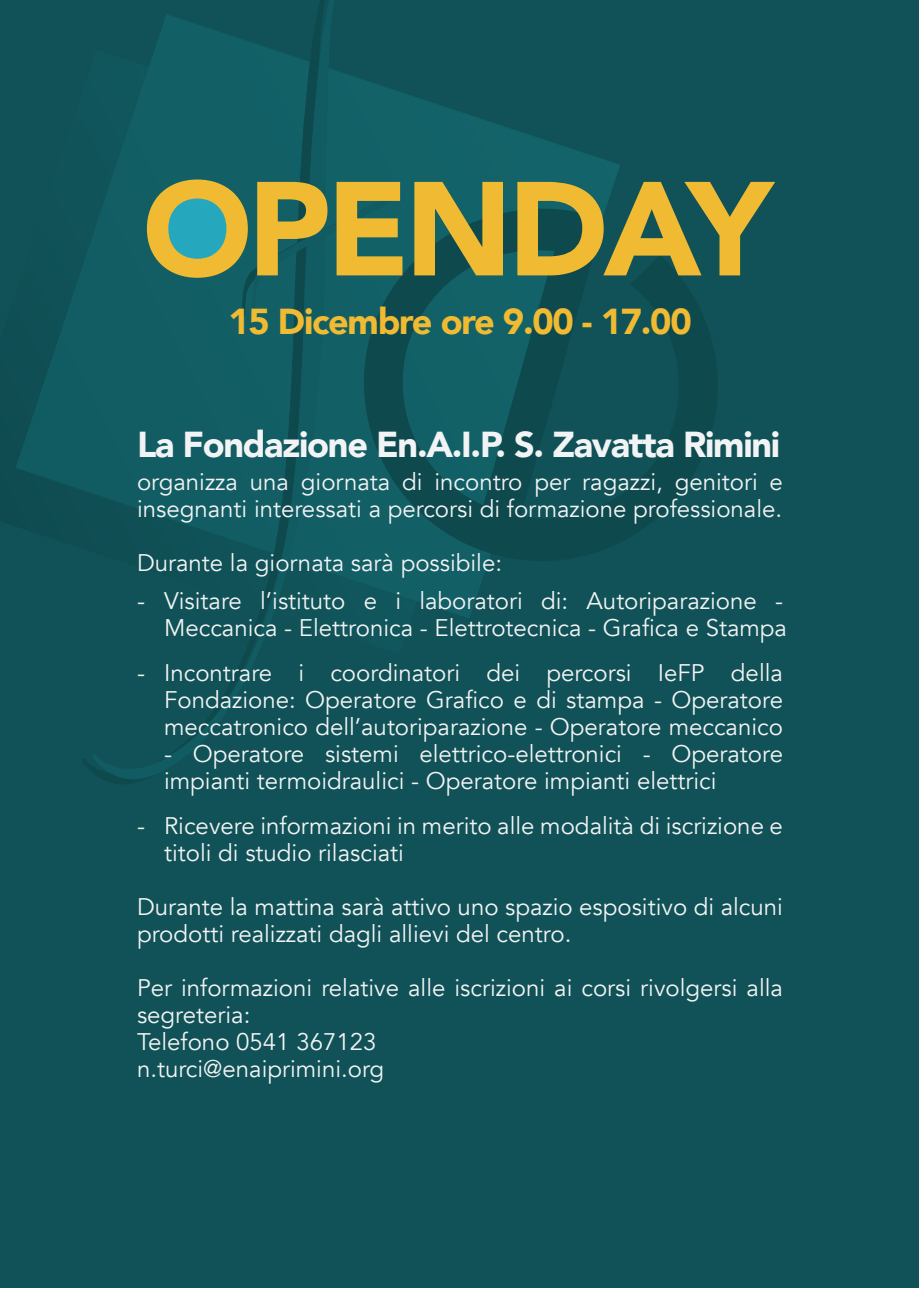
<style>
.page{position:relative;width:919px;height:1289px;background:#fff}
.page>*{position:absolute;margin:0;border:0;box-sizing:border-box;transform-origin:0 0}
.t1{font:900 132px "Avenir";letter-spacing:-.035em;color:#f0bb32}
.t2{font:900 36px "Avenir";letter-spacing:-.035em;color:#f2f3f4}
.t3{font:900 36px "Avenir";letter-spacing:-.035em;color:#f0bb32}
.t4{font:24px/27px "Avenir";color:#f2f3f4}
</style>
<div class="page">
<div style="left:0;top:0;width:918px;height:1287px;background:#105257"></div>
<svg style="left:16px;top:101px;width:604px;height:517px"></svg>
<svg style="left:82px;top:101px;width:10px;height:517px"></svg>
<svg style="left:92px;top:0;width:335px;height:778px"></svg>
<svg style="left:345px;top:205px;width:275px;height:376px"></svg>
<div style="left:159px;top:189px;width:77px;height:78px;background:#25a8be;border-radius:50%"></div>
<h1 class="t1" style="left:142px;top:116px;width:631px">OPENDAY</h1>
<h2 class="t3" style="left:228px;top:291px;width:465px">15 Dicembre ore 9.00 - 17.00</h2>
<h2 class="t2" style="left:137px;top:413px;width:644px">La Fondazione En.A.I.P. S. Zavatta Rimini</h2>
<p class="t4" style="left:137px;top:468px;width:647px">organizza una giornata di incontro per ragazzi, genitori e insegnanti interessati a percorsi di formazione professionale.</p>
<p class="t4" style="left:137px;top:549px;width:366px">Durante la giornata sarà possibile:</p>
<p class="t4" style="left:137px;top:587px;width:651px;text-align:right">- Visitare l’istituto e i laboratori di: Autoriparazione -<br>Meccanica - Elettronica - Elettrotecnica - Grafica e Stampa</p>
<p class="t4" style="left:164px;top:659px;width:620px;text-align:justify;text-indent:-27px">- Incontrare i coordinatori dei percorsi IeFP della Fondazione: Operatore Grafico e di stampa - Operatore meccatronico dell’autoriparazione - Operatore meccanico</p>
<p class="t4" style="left:164px;top:740px;width:620px">- Operatore sistemi elettrico-elettronici - Operatore impianti termoidraulici - Operatore impianti elettrici</p>
<p class="t4" style="left:164px;top:812px;width:620px;text-indent:-27px">- Ricevere informazioni in merito alle modalità di iscrizione e titoli di studio rilasciati</p>
<p class="t4" style="left:137px;top:893px;width:647px">Durante la mattina sarà attivo uno spazio espositivo di alcuni prodotti realizzati dagli allievi del centro.</p>
<p class="t4" style="left:137px;top:974px;width:647px">Per informazioni relative alle iscrizioni ai corsi rivolgersi alla segreteria:<br>Telefono 0541 367123<br>n.turci@enaiprimini.org</p>
</div>
